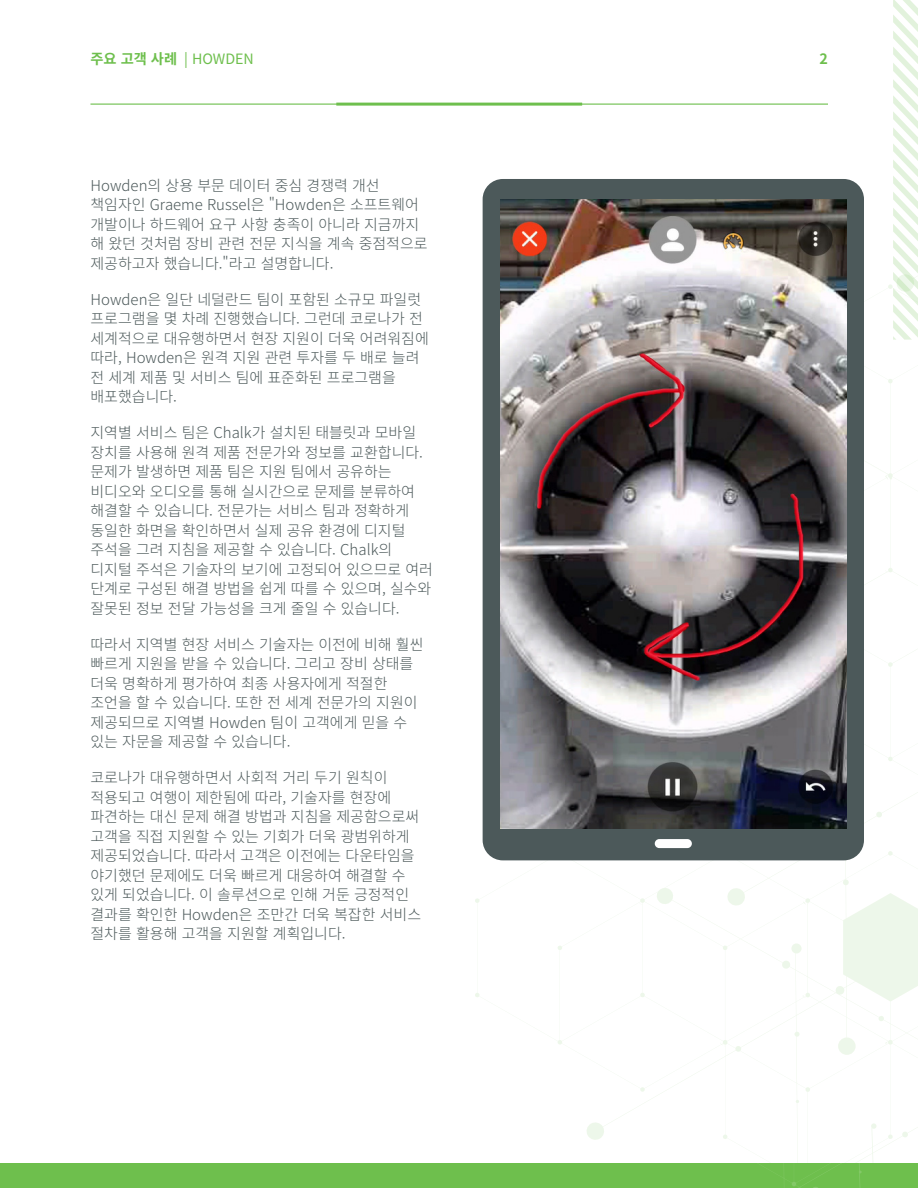
<style>
.page{position:relative;width:918px;height:1188px;background:#fff}
.page>*{position:absolute;margin:0;border:0;box-sizing:border-box;transform-origin:0 0}
.Body{font:300 15px/19.5px "Noto Sans CJ Kkr";color:#4c595a}
.t1{font:14.25px "Noto Sans CJ Kkr";color:#6ebf4d}
.t2{font:700 14.25px "Noto Sans CJ Kkr";color:#6ebf4d}
.s1{font-weight:700}
</style>
<div class="page">
<div style="left:0;top:1164px;width:918px;height:24px;background:#6ebf4d"></div>
<svg style="left:475px;top:102px;width:443px;height:1062px"></svg>
<svg style="left:784px;top:1164px;width:78px;height:24px"></svg>
<hr style="left:90px;top:104px;width:738px;height:1px;background:#6ebf4d">
<svg style="left:893px;top:0;width:25px;height:340px"></svg>
<hr style="left:336px;top:103px;width:246px;height:3px;background:#6ebf4d">
<div style="left:483px;top:179px;width:381px;height:681px;background:#4c595a;border-radius:20px"></div>
<img style="left:500px;top:200px;width:347px;height:628px">
<div style="left:655px;top:839px;width:37px;height:9px;background:#fff;border-radius:5px"></div>
<p class="t1" style="left:90px;top:51px;width:165px"><span class="s1">주요 고객 사례</span> | HOWDEN</p>
<p class="t2" style="left:820px;top:51px;width:10px">2</p>
<p class="Body" style="left:90px;top:176px;width:339px">Howden의 상용 부문 데이터 중심 경쟁력 개선 책임자인 Graeme Russel은 "Howden은 소프트웨어 개발이나 하드웨어 요구 사항 충족이 아니라 지금까지 해 왔던 것처럼 장비 관련 전문 지식을 계속 중점적으로 제공하고자 했습니다."라고 설명합니다.</p>
<p class="Body" style="left:90px;top:290px;width:340px">Howden은 일단 네덜란드 팀이 포함된 소규모 파일럿 프로그램을 몇 차례 진행했습니다. 그런데 코로나가 전 세계적으로 대유행하면서 현장 지원이 더욱 어려워짐에 따라, Howden은 원격 지원 관련 투자를 두 배로 늘려 전 세계 제품 및 서비스 팀에 표준화된 프로그램을 배포했습니다.</p>
<p class="Body" style="left:90px;top:423px;width:344px">지역별 서비스 팀은 Chalk가 설치된 태블릿과 모바일 장치를 사용해 원격 제품 전문가와 정보를 교환합니다. 문제가 발생하면 제품 팀은 지원 팀에서 공유하는 비디오와 오디오를 통해 실시간으로 문제를 분류하여 해결할 수 있습니다. 전문가는 서비스 팀과 정확하게 동일한 화면을 확인하면서 실제 공유 환경에 디지털 주석을 그려 지침을 제공할 수 있습니다. Chalk의 디지털 주석은 기술자의 보기에 고정되어 있으므로 여러 단계로 구성된 해결 방법을 쉽게 따를 수 있으며, 실수와 잘못된 정보 전달 가능성을 크게 줄일 수 있습니다.</p>
<p class="Body" style="left:90px;top:635px;width:335px">따라서 지역별 현장 서비스 기술자는 이전에 비해 훨씬 빠르게 지원을 받을 수 있습니다. 그리고 장비 상태를 더욱 명확하게 평가하여 최종 사용자에게 적절한 조언을 할 수 있습니다. 또한 전 세계 전문가의 지원이 제공되므로 지역별 Howden 팀이 고객에게 믿을 수 있는 자문을 제공할 수 있습니다.</p>
<p class="Body" style="left:90px;top:768px;width:332px">코로나가 대유행하면서 사회적 거리 두기 원칙이 적용되고 여행이 제한됨에 따라, 기술자를 현장에 파견하는 대신 문제 해결 방법과 지침을 제공함으로써 고객을 직접 지원할 수 있는 기회가 더욱 광범위하게 제공되었습니다. 따라서 고객은 이전에는 다운타임을 야기했던 문제에도 더욱 빠르게 대응하여 해결할 수 있게 되었습니다. 이 솔루션으로 인해 거둔 긍정적인 결과를 확인한 Howden은 조만간 더욱 복잡한 서비스 절차를 활용해 고객을 지원할 계획입니다.</p>
</div>
